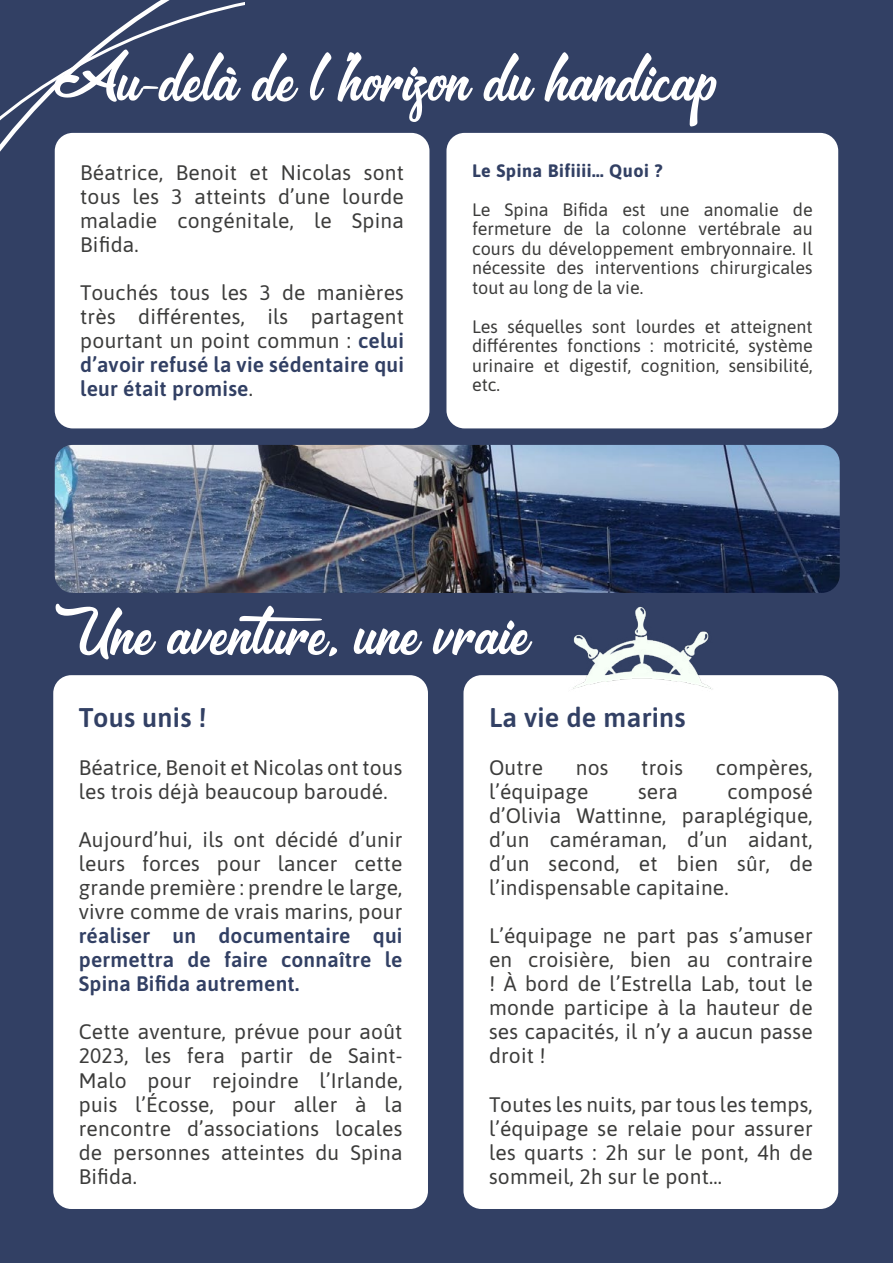
<style>
.page{position:relative;width:893px;height:1263px;background:#fff}
.page>*{position:absolute;margin:0;border:0;box-sizing:border-box;transform-origin:0 0}
.t1{font:54px "&Matchmaker";color:#fff}
.t2{font:600 27px "Asap";letter-spacing:.01em;color:#324064}
.t3{font:21px/24px "Asap";letter-spacing:.01em;color:#3c3c3b;text-align:justify}
.t4{font:600 21px/24px "Asap";letter-spacing:.01em;color:#324064;text-align:justify}
.t5{font:18px/19.5px "Asap";color:#3c3c3b;text-align:justify}
.t6{font:700 18px "Asap";letter-spacing:.03em;color:#324064}
.s1{font-weight:600;color:#324064}
</style>
<div class="page">
<div style="left:0;top:0;width:245px;height:784px;background:#324064"></div>
<div style="left:245px;top:0;width:648px;height:1263px;background:#324064"></div>
<div style="left:0;top:784px;width:749px;height:479px;background:#324064"></div>
<div style="left:55px;top:133px;width:374px;height:295px;background:#fff;border-radius:18px"></div>
<div style="left:53px;top:675px;width:375px;height:534px;background:#fff;border-radius:18px"></div>
<div style="left:463px;top:675px;width:375px;height:534px;background:#fff;border-radius:18px"></div>
<div style="left:446px;top:133px;width:392px;height:295px;background:#fff;border-radius:18px"></div>
<img style="left:55px;top:445px;width:785px;height:148px">
<img style="left:562px;top:606px;width:160px;height:84px">
<h1 class="t1" style="left:54px;top:44px;width:665px">Au-delà de l’horizon du handicap</h1>
<p class="t3" style="left:80px;top:159px;width:325px">Béatrice, Benoit et Nicolas sont tous les 3 atteints d’une lourde maladie congénitale, le Spina Bifida.</p>
<p class="t3" style="left:80px;top:279px;width:325px">Touchés tous les 3 de manières très différentes, ils partagent pourtant un point commun : <span class="s1">celui d’avoir refusé la vie sédentaire qui leur était promise</span>.</p>
<p class="t6" style="left:472px;top:158px;width:192px">Le Spina Bifiiii... Quoi ?</p>
<p class="t5" style="left:472px;top:199px;width:342px">Le Spina Bifida est une anomalie de fermeture de la colonne vertébrale au cours du développement embryonnaire. Il nécessite des interventions chirurgicales tout au long de la vie.</p>
<p class="t5" style="left:472px;top:316px;width:342px">Les séquelles sont lourdes et atteignent différentes fonctions : motricité, système urinaire et digestif, cognition, sensibilité, etc.</p>
<h1 class="t1" style="left:54px;top:598px;width:477px">Une aventure, une vraie</h1>
<p class="t2" style="left:79px;top:699px;width:129px">Tous unis !</p>
<p class="t3" style="left:79px;top:755px;width:325px">Béatrice, Benoit et Nicolas ont tous les trois déjà beaucoup baroudé.</p>
<p class="t3" style="left:79px;top:827px;width:325px">Aujourd’hui, ils ont décidé d’unir leurs forces pour lancer cette grande première : prendre le large, vivre comme de vrais marins, pour</p>
<p class="t4" style="left:79px;top:923px;width:325px">réaliser un documentaire qui permettra de faire connaître le Spina Bifida autrement.</p>
<p class="t3" style="left:79px;top:1019px;width:325px">Cette aventure, prévue pour août 2023, les fera partir de Saint-Malo pour rejoindre l’Irlande, puis l’Écosse, pour aller à la rencontre d’associations locales de personnes atteintes du Spina Bifida.</p>
<p class="t2" style="left:489px;top:699px;width:198px">La vie de marins</p>
<p class="t3" style="left:489px;top:755px;width:56px">Outre</p>
<p class="t3" style="left:576px;top:755px;width:34px">nos</p>
<p class="t3" style="left:641px;top:755px;width:43px">trois</p>
<p class="t3" style="left:716px;top:755px;width:98px">compères,</p>
<p class="t3" style="left:489px;top:779px;width:101px">l’équipage</p>
<p class="t3" style="left:638px;top:779px;width:41px">sera</p>
<p class="t3" style="left:489px;top:779px;width:325px;text-indent:239px">composé d’Olivia Wattinne, paraplégique, d’un caméraman, d’un aidant, d’un second, et bien sûr, de l’indispensable capitaine.</p>
<p class="t3" style="left:489px;top:923px;width:325px">L’équipage ne part pas s’amuser en croisière, bien au contraire ! À bord de l’Estrella Lab, tout le monde participe à la hauteur de ses capacités, il n’y a aucun passe droit !</p>
<p class="t3" style="left:489px;top:1091px;width:325px">Toutes les nuits, par tous les temps, l’équipage se relaie pour assurer les quarts : 2h sur le pont, 4h de sommeil, 2h sur le pont...</p>
</div>
